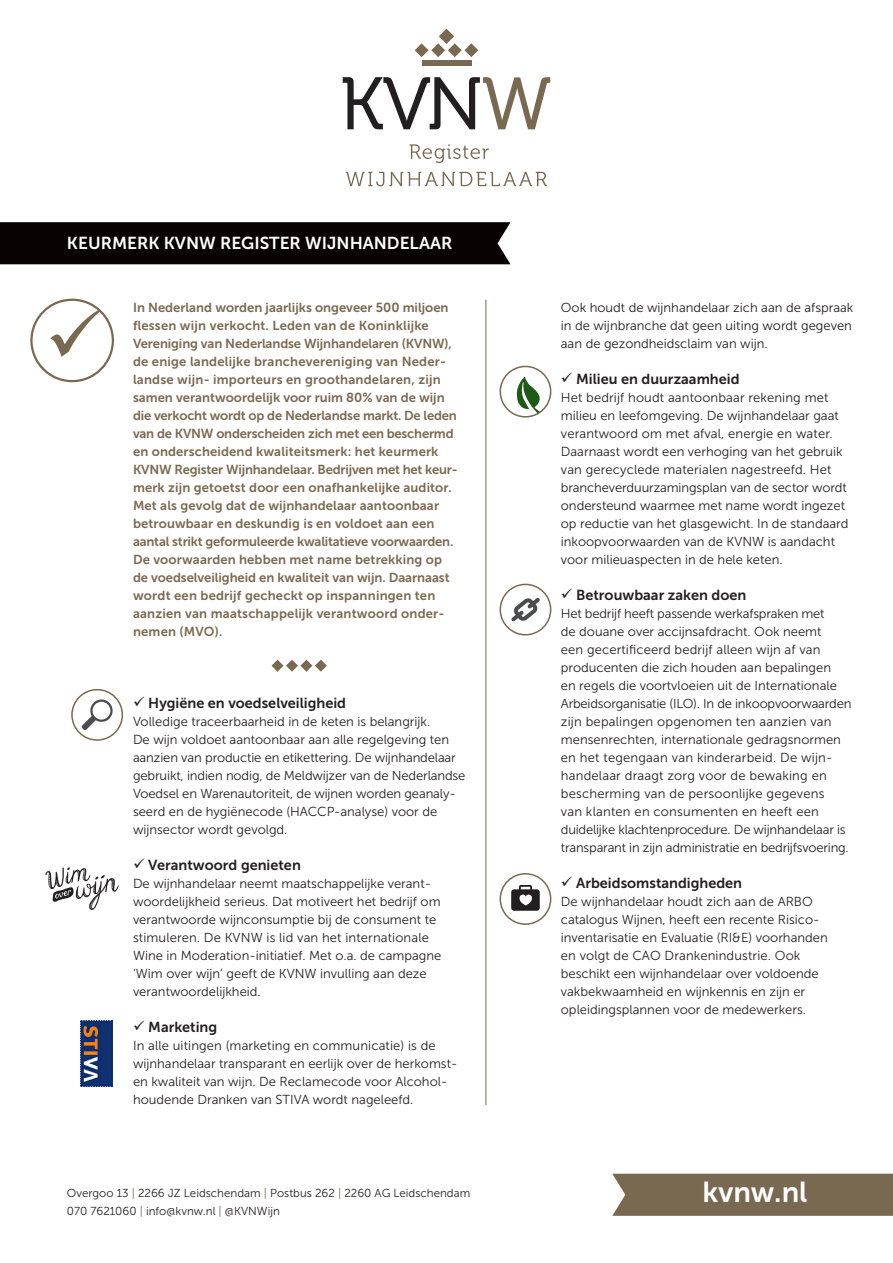
<style>
.page{position:relative;width:893px;height:1263px;background:#fff}
.page>*{position:absolute;margin:0;border:0;box-sizing:border-box;transform-origin:0 0}
.t1{font:28.8px "Museo Sans 700";color:#fff}
.t2{font:17.25px "Museo Sans 700";color:#fff}
.t3{font:14.4px "Museo Sans 700";color:#231f20}
.t4{font:13.05px/18px "Museo Sans 300";color:#231f20}
.t5{font:13.05px/18px "Museo Sans 700";letter-spacing:.01em;color:#7a6951}
.t6{font:11.55px/18px "Museo Sans 300";color:#231f20}
.s1{color:#7a6951}
</style>
<div class="page">
<svg style="left:45px;top:867px;width:74px;height:43px"></svg>
<div style="left:612px;top:1174px;width:281px;height:42px;background:#7a6951"></div>
<div style="left:0;top:222px;width:510px;height:42px;background:#080302"></div>
<svg style="left:272px;top:660px;width:55px;height:12px"></svg>
<div style="left:30px;top:299px;width:84px;height:83px;border:2px solid #7a6951;border-radius:50%"></div>
<svg style="left:415px;top:29px;width:63px;height:28px"></svg>
<div style="left:422px;top:60px;width:49px;height:6px;background:#7a6951"></div>
<svg style="left:343px;top:77px;width:207px;height:52px"></svg>
<svg style="left:410px;top:144px;width:79px;height:19px"></svg>
<svg style="left:346px;top:172px;width:201px;height:14px"></svg>
<img style="left:81px;top:1020px;width:31px;height:67px">
<div style="left:500px;top:584px;width:51px;height:51px;border:2px solid #7a6951;border-radius:50%"></div>
<svg style="left:511px;top:598px;width:29px;height:23px"></svg>
<div style="left:500px;top:366px;width:51px;height:52px;border:2px solid #7a6951;border-radius:50%"></div>
<svg style="left:513px;top:376px;width:28px;height:38px"></svg>
<div style="left:71px;top:689px;width:52px;height:52px;border:2px solid #7a6951;border-radius:50%"></div>
<div style="left:500px;top:873px;width:51px;height:52px;border:2px solid #7a6951;border-radius:50%"></div>
<svg style="left:81px;top:699px;width:32px;height:32px"></svg>
<div style="left:511px;top:889px;width:29px;height:22px;background:#231f20;border-radius:3px"></div>
<div style="left:519px;top:885px;width:13px;height:14px;border:2px solid #231f20"></div>
<svg style="left:519px;top:894px;width:13px;height:11px"></svg>
<hr style="left:486px;top:300px;width:1px;height:805px;background:#7a6951">
<p class="t2" style="left:67px;top:234px;width:387px">KEURMERK KVNW REGISTER WIJNHANDELAAR</p>
<p class="t5" style="left:133px;top:298px;width:326px">In Nederland worden jaarlijks ongeveer 500 miljoen flessen wijn verkocht. Leden van de Koninklijke Vereniging van Nederlandse Wijnhandelaren (KVNW), de enige landelijke branchevereniging van Neder&shy;landse wijn- importeurs en groothandelaren, zijn samen verantwoordelijk voor ruim 80% van de wijn die verkocht wordt op de Nederlandse markt. De leden van de KVNW onderscheiden zich met een beschermd en onderscheidend kwaliteitsmerk: het keurmerk KVNW Register Wijnhandelaar. Bedrijven met het keur&shy;merk zijn getoetst door een onafhankelijke auditor.<br>Met als gevolg dat de wijnhandelaar aantoonbaar betrouwbaar en deskundig is en voldoet aan een aantal strikt geformuleerde kwalitatieve voorwaarden.<br>De voorwaarden hebben met name betrekking op de voedselveiligheid en kwaliteit van wijn. Daarnaast wordt een bedrijf gecheckt op inspanningen ten aanzien van maatschappelijk verantwoord onder&shy;nemen (MVO).</p>
<p class="t3" style="left:133px;top:695px;width:215px">✓ Hygiëne en voedselveiligheid</p>
<p class="t4" style="left:133px;top:712px;width:334px">Volledige traceerbaarheid in de keten is belangrijk.<br>De wijn voldoet aantoonbaar aan alle regelgeving ten aanzien van productie en etikettering. De wijnhandelaar gebruikt, indien nodig, de Meldwijzer van de Nederlandse Voedsel en Warenautoriteit, de wijnen worden geanaly&shy;seerd en de hygiënecode (HACCP-analyse) voor de wijnsector wordt gevolgd.</p>
<p class="t3" style="left:133px;top:857px;width:169px">✓ Verantwoord genieten</p>
<p class="t4" style="left:133px;top:874px;width:310px">De wijnhandelaar neemt maatschappelijke verant&shy;woordelijkheid serieus. Dat motiveert het bedrijf om verantwoorde wijnconsumptie bij de consument te stimuleren. De KVNW is lid van het internationale Wine in Moderation- initiatief. Met o.a. de campagne ‘Wim over wijn’ geeft de KVNW invulling aan deze verantwoordelijkheid.</p>
<p class="t3" style="left:133px;top:1019px;width:86px">✓ Marketing</p>
<p class="t4" style="left:133px;top:1036px;width:323px">In alle uitingen (marketing en communicatie) is de wijnhandelaar transparant en eerlijk over de herkomst&shy;en kwaliteit van wijn. De Reclamecode voor Alcohol&shy;houdende Dranken van STIVA wordt nageleefd.</p>
<p class="t6" style="left:67px;top:1184px;width:405px">Overgoo 13 <span class="s1">|</span> 2266 JZ Leidschendam <span class="s1">|</span> Postbus 262 <span class="s1">|</span> 2260 AG Leidschendam<br>070 7621060 <span class="s1">|</span> info@kvnw.nl <span class="s1">|</span> @KVNWijn</p>
<p class="t4" style="left:561px;top:298px;width:294px;text-align:justify">Ook houdt de wijnhandelaar zich aan de afspraak in de wijnbranche dat geen uiting wordt gegeven aan de gezondheidsclaim van wijn.</p>
<p class="t3" style="left:561px;top:371px;width:180px">✓ Milieu en duurzaamheid</p>
<p class="t4" style="left:561px;top:388px;width:289px">Het bedrijf houdt aantoonbaar rekening met milieu en leefomgeving. De wijnhandelaar gaat verantwoord om met afval, energie en water.<br>Daarnaast wordt een verhoging van het gebruik van gerecyclede materialen nagestreefd. Het brancheverduurzamingsplan van de sector wordt ondersteund waarmee met name wordt ingezet op reductie van het glasgewicht. In de standaard inkoopvoorwaarden van de KVNW is aandacht voor milieuaspecten in de hele keten.</p>
<p class="t3" style="left:561px;top:587px;width:187px">✓ Betrouwbaar zaken doen</p>
<p class="t4" style="left:561px;top:604px;width:292px">Het bedrijf heeft passende werkafspraken met<br>de douane over accijnsafdracht. Ook neemt<br>een gecertificeerd bedrijf alleen wijn af van producenten die zich houden aan bepalingen<br>en regels die voortvloeien uit de Internationale Arbeidsorganisatie (ILO). In de inkoopvoorwaarden zijn bepalingen opgenomen ten aanzien van mensenrechten, internationale gedragsnormen en het tegengaan van kinderarbeid. De wijn&shy;handelaar draagt zorg voor de bewaking en bescherming van de persoonlijke gegevens<br>van klanten en consumenten en heeft een duidelijke klachtenprocedure. De wijnhandelaar is transparant in zijn administratie en bedrijfsvoering.</p>
<p class="t3" style="left:561px;top:875px;width:183px">✓ Arbeidsomstandigheden</p>
<p class="t4" style="left:561px;top:892px;width:268px">De wijnhandelaar houdt zich aan de ARBO catalogus Wijnen, heeft een recente Risico&shy;inventarisatie en Evaluatie (RI&amp;E) voorhanden en volgt de CAO Drankenindustrie. Ook beschikt een wijnhandelaar over voldoende vakbekwaamheid en wijnkennis en zijn er opleidingsplannen voor de medewerkers.</p>
<p class="t1" style="left:703px;top:1176px;width:106px">kvnw.nl</p>
</div>
